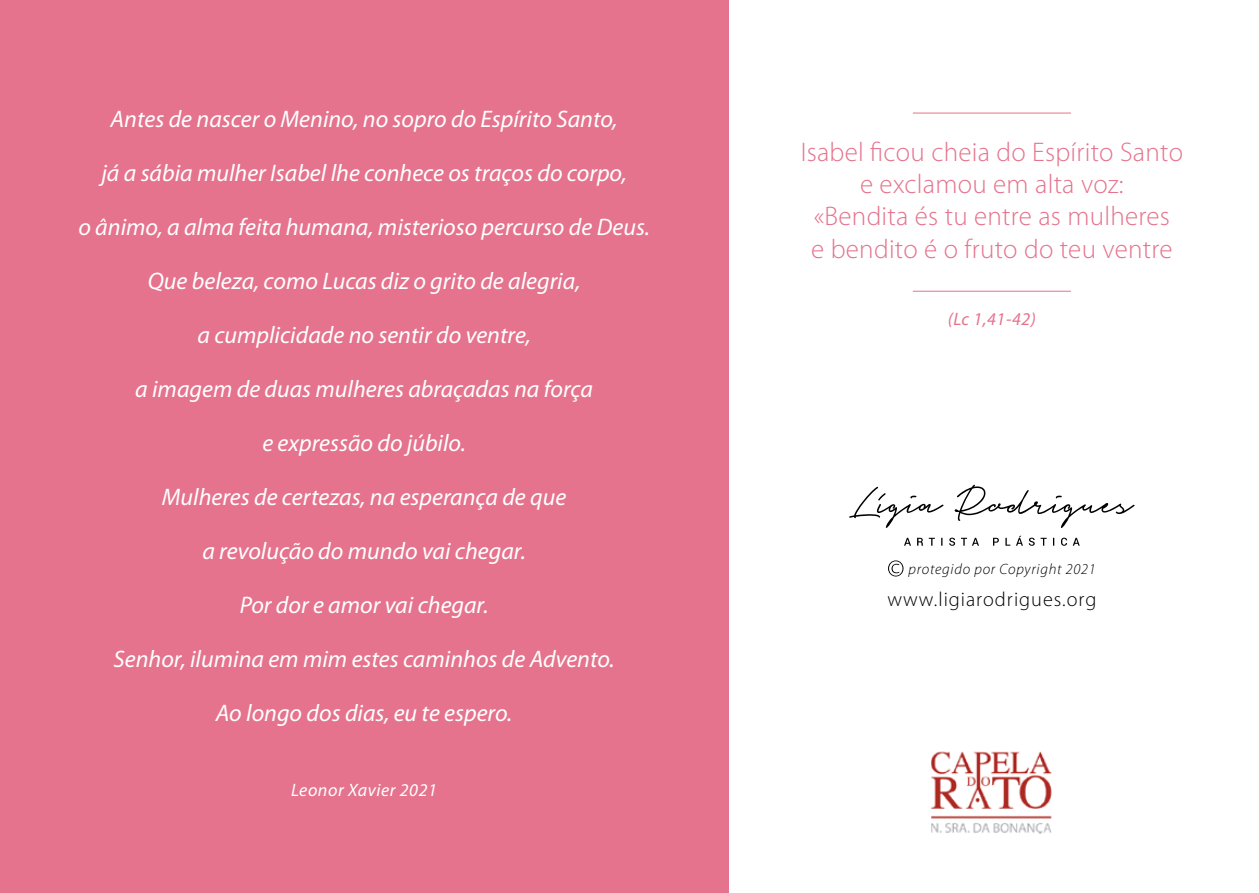
<style>
.page{position:relative;width:1259px;height:893px;background:#fff}
.page>*{position:absolute;margin:0;border:0;box-sizing:border-box;transform-origin:0 0}
.t1{font:300 27px/32.4px "Myriad Pro";letter-spacing:.01em;color:#e5738d;text-align:center}
.t2{font:italic 24px "Myriad Pro";color:#fff}
.t3{font:300 20.4px "Myriad Pro";letter-spacing:.05em;color:#000}
.t4{font:italic 18px "Myriad Variable Concept";letter-spacing:.03em;color:#fff}
.t5{font:italic 18px "Myriad Variable Concept";color:#e5738d}
.t6{font:italic 300 15px "Myriad Pro";letter-spacing:.05em;color:#000}
</style>
<div class="page">
<div style="left:0;top:0;width:728px;height:893px;background:#e5738d"></div>
<hr style="left:913px;top:291px;width:157px;height:1px;background:#e5738d">
<hr style="left:913px;top:113px;width:157px;height:1px;background:#e5738d">
<svg style="left:849px;top:485px;width:285px;height:43px"></svg>
<svg style="left:888px;top:560px;width:15px;height:16px"></svg>
<img style="left:931px;top:751px;width:121px;height:82px">
<svg style="left:904px;top:536px;width:175px;height:10px"></svg>
<p class="t2" style="left:110px;top:106px;width:509px">Antes de nascer o Menino, no sopro do Espírito Santo,</p>
<p class="t2" style="left:101px;top:160px;width:527px">já a sábia mulher Isabel lhe conhece os traços do corpo,</p>
<p class="t2" style="left:78px;top:214px;width:573px">o ânimo, a alma feita humana, misterioso percurso de Deus.</p>
<p class="t2" style="left:148px;top:268px;width:434px">Que beleza, como Lucas diz o grito de alegria,</p>
<p class="t2" style="left:197px;top:322px;width:335px">a cumplicidade no sentir do ventre,</p>
<p class="t2" style="left:135px;top:376px;width:459px">a imagem de duas mulheres abraçadas na força</p>
<p class="t2" style="left:262px;top:430px;width:205px">e expressão do júbilo.</p>
<p class="t2" style="left:162px;top:484px;width:406px">Mulheres de certezas, na esperança de que</p>
<p class="t2" style="left:202px;top:538px;width:325px">a revolução do mundo vai chegar.</p>
<p class="t2" style="left:240px;top:592px;width:250px">Por dor e amor vai chegar.</p>
<p class="t2" style="left:113px;top:646px;width:503px">Senhor, ilumina em mim estes caminhos de Advento.</p>
<p class="t2" style="left:216px;top:700px;width:298px">Ao longo dos dias, eu te espero.</p>
<p class="t4" style="left:291px;top:779px;width:147px">Leonor Xavier 2021</p>
<p class="t1" style="left:800px;top:136px;width:384px">Isabel ficou cheia do Espírito Santo e exclamou em alta voz:<br>«Bendita és tu entre as mulheres<br>e bendito é o fruto do teu ventre</p>
<p class="t5" style="left:948px;top:308px;width:90px">(Lc 1,41-42)</p>
<p class="t6" style="left:908px;top:561px;width:189px">protegido por Copyright 2021</p>
<p class="t3" style="left:887px;top:588px;width:210px">www.ligiarodrigues.org</p>
</div>
